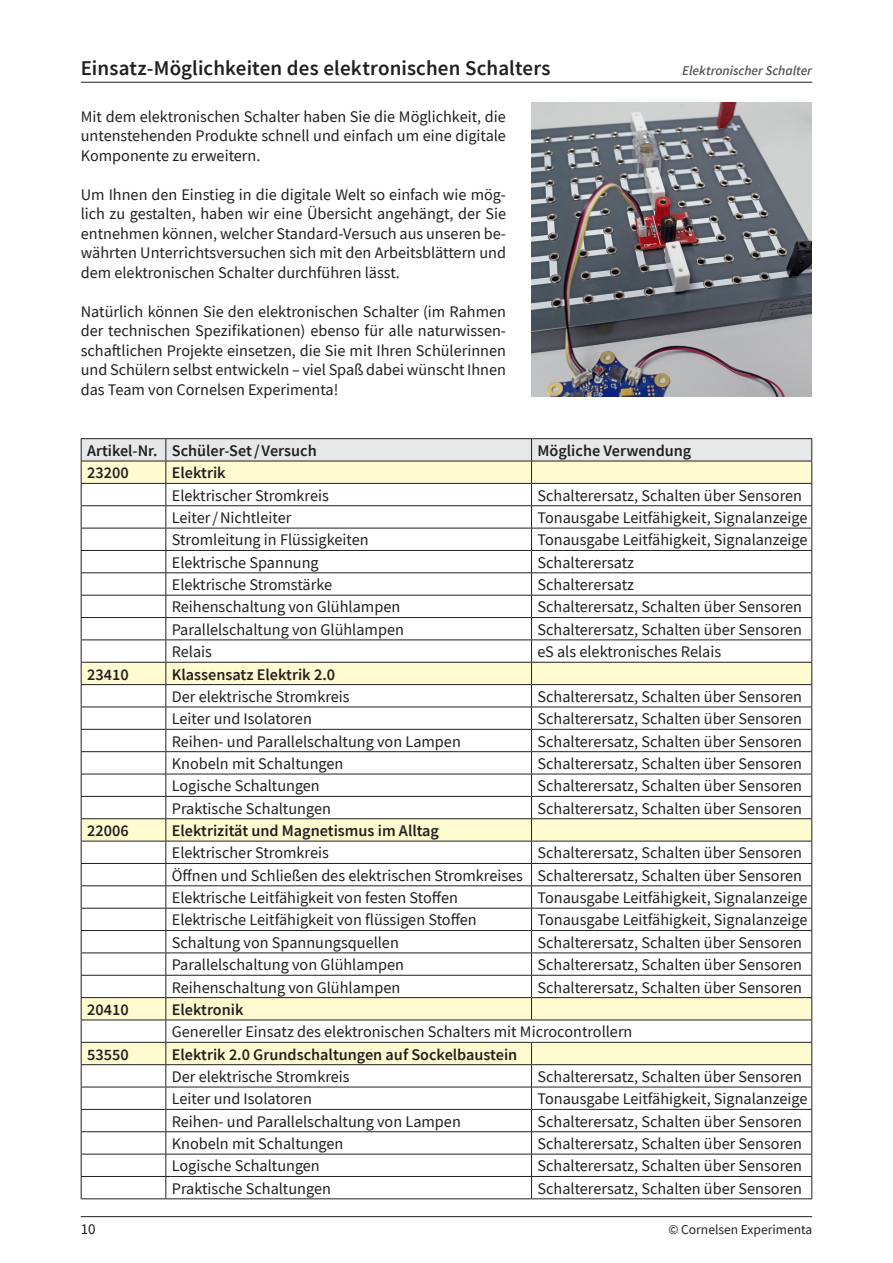
<style>
.page{position:relative;width:893px;height:1263px;background:#fff}
.page>*{position:absolute;margin:0;border:0;box-sizing:border-box;transform-origin:0 0}
.Kapitel{font:600 21px "CV Source Sans";letter-spacing:.005em;color:#231f20}
.Tabelle{font:16.2px "CV Source Sans";color:#231f20}
.Fließtext_10_8_P__Bl{font:16.2px/19.5px "CV Source Sans";color:#231f20;text-align:justify}
.Tabelle-2{font:600 16.2px "CV Source Sans";color:#231f20}
.t1{font:15px "CV Source Sans";color:#231f20}
.t2{font:italic 600 13.5px "CV Source Sans";letter-spacing:-.005em;color:#57585a}
.t3{font:13.5px "CV Source Sans";color:#231f20}
</style>
<div class="page">
<hr style="left:81px;top:1216px;width:731px;height:1px;background:#231f20">
<hr style="left:81px;top:82px;width:731px;height:1px;background:#231f20">
<hr style="left:81px;top:438px;width:85px;height:1px;background:#231f20">
<hr style="left:166px;top:438px;width:365px;height:1px;background:#231f20">
<hr style="left:531px;top:438px;width:281px;height:1px;background:#231f20">
<svg style="left:81px;top:439px;width:731px;height:759px"></svg>
<hr style="left:81px;top:1198px;width:85px;height:1px;background:#231f20">
<hr style="left:166px;top:1198px;width:365px;height:1px;background:#231f20">
<hr style="left:531px;top:1198px;width:281px;height:1px;background:#231f20">
<img style="left:531px;top:103px;width:280px;height:293px">
<p class="Kapitel" style="left:81px;top:55px;width:471px">Einsatz-Möglichkeiten des elektronischen Schalters</p>
<p class="t2" style="left:682px;top:62px;width:131px">Elektronischer Schalter</p>
<p class="Fließtext_10_8_P__Bl" style="left:81px;top:106px;width:427px">Mit dem elektronischen Schalter haben Sie die Möglichkeit, die untenstehenden Produkte schnell und einfach um eine digitale Komponente zu erweitern.</p>
<p class="Fließtext_10_8_P__Bl" style="left:81px;top:184px;width:427px">Um Ihnen den Einstieg in die digitale Welt so einfach wie mög&shy;lich zu gestalten, haben wir eine Übersicht angehängt, der Sie entnehmen können, welcher Standard-Versuch aus unseren be&shy;währten Unterrichtsversuchen sich mit den Arbeitsblättern und dem elektronischen Schalter durchführen lässt.</p>
<p class="Fließtext_10_8_P__Bl" style="left:81px;top:301px;width:427px">Natürlich können Sie den elektronischen Schalter (im Rahmen der technischen Spezifikationen) ebenso für alle naturwissen&shy;schaftlichen Projekte einsetzen, die Sie mit Ihren Schülerinnen und Schülern selbst entwickeln – viel Spaß dabei wünscht Ihnen das Team von Cornelsen Experimenta!</p>
<p class="Tabelle-2" style="left:87px;top:440px;width:72px">Artikel-Nr.</p>
<p class="Tabelle-2" style="left:172px;top:440px;width:146px">Schüler-Set/Versuch</p>
<p class="Tabelle-2" style="left:537px;top:440px;width:155px">Mögliche Verwendung</p>
<p class="Tabelle-2" style="left:87px;top:462px;width:43px">23200</p>
<p class="Tabelle-2" style="left:172px;top:462px;width:55px">Elektrik</p>
<p class="Tabelle" style="left:172px;top:485px;width:159px">Elektrischer Stromkreis</p>
<p class="Tabelle" style="left:537px;top:485px;width:266px">Schalterersatz, Schalten über Sensoren</p>
<p class="Tabelle" style="left:172px;top:507px;width:121px">Leiter/Nichtleiter</p>
<p class="Tabelle" style="left:537px;top:507px;width:272px">Tonausgabe Leitfähigkeit, Signalanzeige</p>
<p class="Tabelle" style="left:172px;top:530px;width:198px">Stromleitung in Flüssigkeiten</p>
<p class="Tabelle" style="left:537px;top:530px;width:272px">Tonausgabe Leitfähigkeit, Signalanzeige</p>
<p class="Tabelle" style="left:172px;top:552px;width:148px">Elektrische Spannung</p>
<p class="Tabelle" style="left:537px;top:552px;width:98px">Schalterersatz</p>
<p class="Tabelle" style="left:172px;top:574px;width:162px">Elektrische Stromstärke</p>
<p class="Tabelle" style="left:537px;top:574px;width:98px">Schalterersatz</p>
<p class="Tabelle" style="left:172px;top:597px;width:230px">Reihenschaltung von Glühlampen</p>
<p class="Tabelle" style="left:537px;top:597px;width:266px">Schalterersatz, Schalten über Sensoren</p>
<p class="Tabelle" style="left:172px;top:619px;width:234px">Parallelschaltung von Glühlampen</p>
<p class="Tabelle" style="left:537px;top:619px;width:266px">Schalterersatz, Schalten über Sensoren</p>
<p class="Tabelle" style="left:172px;top:641px;width:42px">Relais</p>
<p class="Tabelle" style="left:537px;top:641px;width:185px">eS als elektronisches Relais</p>
<p class="Tabelle-2" style="left:87px;top:663px;width:43px">23410</p>
<p class="Tabelle-2" style="left:172px;top:663px;width:165px">Klassensatz Elektrik 2.0</p>
<p class="Tabelle" style="left:172px;top:686px;width:179px">Der elektrische Stromkreis</p>
<p class="Tabelle" style="left:537px;top:686px;width:266px">Schalterersatz, Schalten über Sensoren</p>
<p class="Tabelle" style="left:172px;top:708px;width:142px">Leiter und Isolatoren</p>
<p class="Tabelle" style="left:537px;top:708px;width:266px">Schalterersatz, Schalten über Sensoren</p>
<p class="Tabelle" style="left:172px;top:731px;width:291px">Reihen- und Parallelschaltung von Lampen</p>
<p class="Tabelle" style="left:537px;top:731px;width:266px">Schalterersatz, Schalten über Sensoren</p>
<p class="Tabelle" style="left:172px;top:753px;width:173px">Knobeln mit Schaltungen</p>
<p class="Tabelle" style="left:537px;top:753px;width:266px">Schalterersatz, Schalten über Sensoren</p>
<p class="Tabelle" style="left:172px;top:776px;width:150px">Logische Schaltungen</p>
<p class="Tabelle" style="left:537px;top:776px;width:266px">Schalterersatz, Schalten über Sensoren</p>
<p class="Tabelle" style="left:172px;top:798px;width:161px">Praktische Schaltungen</p>
<p class="Tabelle" style="left:537px;top:798px;width:266px">Schalterersatz, Schalten über Sensoren</p>
<p class="Tabelle-2" style="left:87px;top:820px;width:43px">22006</p>
<p class="Tabelle-2" style="left:172px;top:820px;width:269px">Elektrizität und Magnetismus im Alltag</p>
<p class="Tabelle" style="left:172px;top:843px;width:159px">Elektrischer Stromkreis</p>
<p class="Tabelle" style="left:537px;top:843px;width:266px">Schalterersatz, Schalten über Sensoren</p>
<p class="Tabelle" style="left:172px;top:865px;width:353px">Öffnen und Schließen des elektrischen Stromkreises</p>
<p class="Tabelle" style="left:537px;top:865px;width:266px">Schalterersatz, Schalten über Sensoren</p>
<p class="Tabelle" style="left:172px;top:887px;width:288px">Elektrische Leitfähigkeit von festen Stoffen</p>
<p class="Tabelle" style="left:537px;top:887px;width:272px">Tonausgabe Leitfähigkeit, Signalanzeige</p>
<p class="Tabelle" style="left:172px;top:910px;width:306px">Elektrische Leitfähigkeit von flüssigen Stoffen</p>
<p class="Tabelle" style="left:537px;top:910px;width:272px">Tonausgabe Leitfähigkeit, Signalanzeige</p>
<p class="Tabelle" style="left:172px;top:932px;width:229px">Schaltung von Spannungsquellen</p>
<p class="Tabelle" style="left:537px;top:932px;width:266px">Schalterersatz, Schalten über Sensoren</p>
<p class="Tabelle" style="left:172px;top:954px;width:234px">Parallelschaltung von Glühlampen</p>
<p class="Tabelle" style="left:537px;top:954px;width:266px">Schalterersatz, Schalten über Sensoren</p>
<p class="Tabelle" style="left:172px;top:977px;width:230px">Reihenschaltung von Glühlampen</p>
<p class="Tabelle" style="left:537px;top:977px;width:266px">Schalterersatz, Schalten über Sensoren</p>
<p class="Tabelle-2" style="left:87px;top:999px;width:43px">20410</p>
<p class="Tabelle-2" style="left:172px;top:999px;width:73px">Elektronik</p>
<p class="Tabelle" style="left:172px;top:1021px;width:462px">Genereller Einsatz des elektronischen Schalters mit Microcontrollern</p>
<p class="Tabelle-2" style="left:87px;top:1043px;width:43px">53550</p>
<p class="Tabelle-2" style="left:172px;top:1043px;width:347px">Elektrik 2.0 Grundschaltungen auf Sockelbaustein</p>
<p class="Tabelle" style="left:172px;top:1066px;width:179px">Der elektrische Stromkreis</p>
<p class="Tabelle" style="left:537px;top:1066px;width:266px">Schalterersatz, Schalten über Sensoren</p>
<p class="Tabelle" style="left:172px;top:1088px;width:142px">Leiter und Isolatoren</p>
<p class="Tabelle" style="left:537px;top:1088px;width:272px">Tonausgabe Leitfähigkeit, Signalanzeige</p>
<p class="Tabelle" style="left:172px;top:1111px;width:291px">Reihen- und Parallelschaltung von Lampen</p>
<p class="Tabelle" style="left:537px;top:1111px;width:266px">Schalterersatz, Schalten über Sensoren</p>
<p class="Tabelle" style="left:172px;top:1133px;width:173px">Knobeln mit Schaltungen</p>
<p class="Tabelle" style="left:537px;top:1133px;width:266px">Schalterersatz, Schalten über Sensoren</p>
<p class="Tabelle" style="left:172px;top:1156px;width:150px">Logische Schaltungen</p>
<p class="Tabelle" style="left:537px;top:1156px;width:266px">Schalterersatz, Schalten über Sensoren</p>
<p class="Tabelle" style="left:172px;top:1178px;width:161px">Praktische Schaltungen</p>
<p class="Tabelle" style="left:537px;top:1178px;width:266px">Schalterersatz, Schalten über Sensoren</p>
<p class="t1" style="left:81px;top:1220px;width:16px">10</p>
<p class="t3" style="left:668px;top:1221px;width:145px">© Cornelsen Experimenta</p>
</div>
